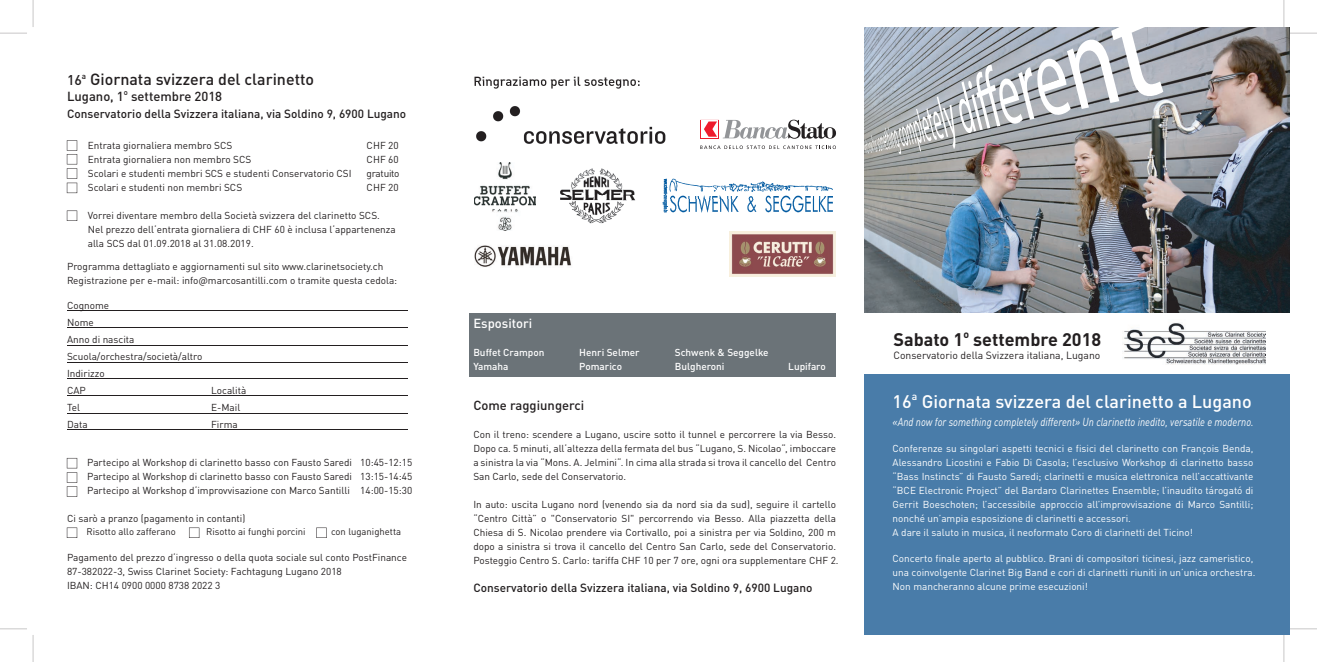
<style>
.page{position:relative;width:1317px;height:662px;background:#fff}
.page>*{position:absolute;margin:0;border:0;box-sizing:border-box;transform-origin:0 0}
.t1{font:500 18px "DIN Pro";color:#fff}
.t2{font:700 18px "DIN Pro";color:#231f20}
.t3{font:500 16px "DIN Pro";color:#231f20}
.t4{font:500 14px "DIN Pro";color:#231f20}
.t5{font:500 13px "DIN Pro";color:#231f20}
.t6{font:500 13px "DIN Pro";color:#fff}
.t7{font:500 11.8px "DIN Pro";color:#231f20}
.t8{font:italic 11.5px "DIN Pro";letter-spacing:.005em;color:#fff;scale:.83 1}
.t9{font:10.4px "DIN Pro";color:#231f20}
.t10{font:10px/14px "DIN Pro";color:#231f20}
.t11{font:10px/14px "DIN Pro";color:#fff}
.t12{font:500 10px "DIN Pro";color:#fff}
.t13{font:10px "DIN Pro";letter-spacing:-.03em;color:#231f20}
.t14{font:9.5px "DIN Pro";color:#231f20}
.t15{font:500 7.6px "DIN Pro";color:#231f20}
</style>
<div class="page">
<img style="left:864px;top:27px;width:425px;height:286px">
<div style="left:864px;top:335px;width:425px;height:299px;background:#497ca9"></div>
<svg style="left:864px;top:27px;width:298px;height:127px;background:#abb0b6"></svg>
<div style="left:863px;top:313px;width:426px;height:60px;background:#fff"></div>
<div style="left:468px;top:313px;width:367px;height:63px;background:#6b7378"></div>
<img style="left:560px;top:195px;width:75px;height:28px">
<img style="left:474px;top:230px;width:97px;height:37px">
<img style="left:560px;top:211px;width:30px;height:12px">
<svg style="left:700px;top:145px;width:135px;height:4px"></svg>
<svg style="left:700px;top:120px;width:135px;height:19px"></svg>
<img style="left:729px;top:231px;width:106px;height:46px">
<img style="left:476px;top:81px;width:191px;height:114px">
<img style="left:474px;top:81px;width:165px;height:8px">
<svg style="left:662px;top:179px;width:170px;height:33px"></svg>
<img style="left:667px;top:178px;width:16px;height:17px">
<img style="left:1124px;top:323px;width:141px;height:42px">
<img style="left:474px;top:162px;width:61px;height:68px">
<svg style="left:67px;top:210px;width:10px;height:11px"></svg>
<svg style="left:67px;top:457px;width:10px;height:39px"></svg>
<svg style="left:67px;top:140px;width:10px;height:53px"></svg>
<svg style="left:67px;top:527px;width:10px;height:10px"></svg>
<svg style="left:189px;top:527px;width:10px;height:10px"></svg>
<hr style="left:67px;top:310px;width:340px;height:1px;background:#231f20">
<hr style="left:67px;top:327px;width:340px;height:1px;background:#231f20">
<hr style="left:67px;top:345px;width:340px;height:1px;background:#231f20">
<hr style="left:67px;top:362px;width:340px;height:1px;background:#231f20">
<hr style="left:67px;top:378px;width:340px;height:1px;background:#231f20">
<hr style="left:67px;top:395px;width:340px;height:1px;background:#231f20">
<hr style="left:67px;top:413px;width:340px;height:1px;background:#231f20">
<hr style="left:67px;top:429px;width:340px;height:1px;background:#231f20">
<svg style="left:316px;top:527px;width:10px;height:10px"></svg>
<svg style="left:0;top:33px;width:27px;height:1px"></svg>
<svg style="left:1289px;top:33px;width:27px;height:1px"></svg>
<svg style="left:0;top:628px;width:27px;height:1px"></svg>
<svg style="left:33px;top:0;width:1px;height:27px"></svg>
<svg style="left:33px;top:635px;width:1px;height:26px"></svg>
<svg style="left:1283px;top:0;width:1px;height:27px"></svg>
<svg style="left:1283px;top:628px;width:33px;height:33px"></svg>
<h3 class="t4" style="left:67px;top:69px;width:16px">16</h3>
<h2 class="t3" style="left:82px;top:67px;width:233px"><sup>a</sup> Giornata svizzera del clarinetto</h2>
<h3 class="t5" style="left:67px;top:86px;width:58px">Lugano, 1</h3>
<p class="t15" style="left:124px;top:86px;width:6px">o</p>
<h3 class="t5" style="left:131px;top:86px;width:93px">settembre 2018</h3>
<p class="t7" style="left:67px;top:104px;width:341px">Conservatorio della Svizzera italiana, via Soldino 9, 6900 Lugano</p>
<p class="t10" style="left:88px;top:137px;width:146px">Entrata giornaliera membro SCS</p>
<p class="t10" style="left:366px;top:137px;width:34px">CHF 20</p>
<p class="t10" style="left:88px;top:151px;width:165px">Entrata giornaliera non membro SCS</p>
<p class="t10" style="left:366px;top:151px;width:34px">CHF 60</p>
<p class="t10" style="left:88px;top:165px;width:265px">Scolari e studenti membri SCS e studenti Conservatorio CSI</p>
<p class="t13" style="left:366px;top:166px;width:34px">gratuito</p>
<p class="t10" style="left:88px;top:179px;width:156px">Scolari e studenti non membri SCS</p>
<p class="t10" style="left:366px;top:179px;width:34px">CHF 20</p>
<p class="t10" style="left:88px;top:207px;width:309px">Vorrei diventare membro della Società svizzera del clarinetto SCS.<br>Nel prezzo dell‘entrata giornaliera di CHF 60 è inclusa l‘appartenenza alla SCS dal 01.09.2018 al 31.08.2019.</p>
<p class="t10" style="left:67px;top:258px;width:331px">Programma dettagliato e aggiornamenti sul sito www.clarinetsociety.ch<br>Registrazione per e-mail: info@marcosantilli.com o tramite questa cedola:</p>
<p class="t10" style="left:67px;top:296px;width:137px;line-height:17px">Cognome<br>Nome<br>Anno di nascita<br>Scuola/orchestra/società/altro<br>Indirizzo<br>CAP</p>
<p class="t10" style="left:211px;top:382px;width:37px">Località</p>
<p class="t10" style="left:67px;top:399px;width:14px">Tel</p>
<p class="t10" style="left:211px;top:399px;width:31px">E-Mail</p>
<p class="t10" style="left:67px;top:416px;width:22px">Data</p>
<p class="t10" style="left:211px;top:416px;width:28px">Firma</p>
<p class="t10" style="left:87px;top:454px;width:326px;text-align:justify">Partecipo al Workshop di clarinetto basso con Fausto Saredi 10:45-12:15<br>Partecipo al Workshop di clarinetto basso con Fausto Saredi 13:15-14:45<br>Partecipo al Workshop d‘improvvisazione con Marco Santilli 14:00-15:30</p>
<p class="t10" style="left:67px;top:510px;width:180px">Ci sarò a pranzo (pagamento in contanti)</p>
<p class="t14" style="left:86px;top:524px;width:91px">Risotto allo zafferano</p>
<p class="t14" style="left:206px;top:524px;width:101px">Risotto ai funghi porcini</p>
<p class="t14" style="left:331px;top:524px;width:72px">con luganighetta</p>
<p class="t10" style="left:67px;top:549px;width:341px">Pagamento del prezzo d‘ingresso o della quota sociale sul conto PostFinance<br>87-382022-3, Swiss Clarinet Society: Fachtagung Lugano 2018<br>IBAN: CH14 0900 0000 8738 2022 3</p>
<h3 class="t5" style="left:473px;top:71px;width:169px">Ringraziamo per il sostegno:</h3>
<h3 class="t6" style="left:473px;top:313px;width:60px">Espositori</h3>
<p class="t12" style="left:473px;top:344px;width:73px">Buffet Crampon</p>
<p class="t12" style="left:579px;top:344px;width:62px">Henri Selmer</p>
<p class="t12" style="left:674px;top:344px;width:95px">Schwenk &amp; Seggelke</p>
<p class="t12" style="left:473px;top:358px;width:37px">Yamaha</p>
<p class="t12" style="left:579px;top:358px;width:44px">Pomarico</p>
<p class="t12" style="left:674px;top:358px;width:51px">Bulgheroni</p>
<p class="t12" style="left:788px;top:358px;width:39px">Lupifaro</p>
<h3 class="t5" style="left:473px;top:394px;width:112px">Come raggiungerci</h3>
<p class="t10" style="left:473px;top:426px;width:364px;text-align:justify">Con il treno: scendere a Lugano, uscire sotto il tunnel e percorrere la via Besso.<br>Dopo ca. 5 minuti, all‘altezza della fermata del bus “Lugano, S. Nicolao“, imboccare a sinistra la via “Mons. A. Jelmini“. In cima alla strada si trova il cancello del Centro San Carlo, sede del Conservatorio.</p>
<p class="t10" style="left:473px;top:496px;width:367px">In auto: uscita Lugano nord (venendo sia da nord sia da sud), seguire il cartello “Centro Città” o "Conservatorio SI" percorrendo via Besso. Alla piazzetta della Chiesa di S. Nicolao prendere via Cortivallo, poi a sinistra per via Soldino, 200 m dopo a sinistra si trova il cancello del Centro San Carlo, sede del Conservatorio.<br>Posteggio Centro S. Carlo: tariffa CHF 10 per 7 ore, ogni ora supplementare CHF 2.</p>
<p class="t7" style="left:473px;top:578px;width:341px">Conservatorio della Svizzera italiana, via Soldino 9, 6900 Lugano</p>
<h1 class="t2" style="left:893px;top:324px;width:209px">Sabato 1<sup>o</sup> settembre 2018</h1>
<p class="t9" style="left:893px;top:346px;width:208px">Conservatorio della Svizzera italiana, Lugano</p>
<h1 class="t1" style="left:892px;top:386px;width:360px">16<sup>a</sup> Giornata svizzera del clarinetto a Lugano</h1>
<p class="t8" style="left:892px;top:412px;width:436px">«And now for something completely different» Un clarinetto inedito, versatile e moderno.</p>
<p class="t11" style="left:892px;top:440px;width:362px">Conferenze su singolari aspetti tecnici e fisici del clarinetto con François Benda, Alessandro Licostini e Fabio Di Casola; l’esclusivo Workshop di clarinetto basso “Bass Instincts” di Fausto Saredi; clarinetti e musica elettronica nell’accattivante “BCE Electronic Project” del Bardaro Clarinettes Ensemble; l’inaudito tárogató di Gerrit Boeschoten; l’accessibile approccio all’improvvisazione di Marco Santilli; nonché un’ampia esposizione di clarinetti e accessori.<br>A dare il saluto in musica, il neoformato Coro di clarinetti del Ticino!</p>
<p class="t11" style="left:892px;top:550px;width:364px">Concerto finale aperto al pubblico. Brani di compositori ticinesi, jazz cameristico, una coinvolgente Clarinet Big Band e cori di clarinetti riuniti in un’unica orchestra.<br>Non mancheranno alcune prime esecuzioni!</p>
</div>
